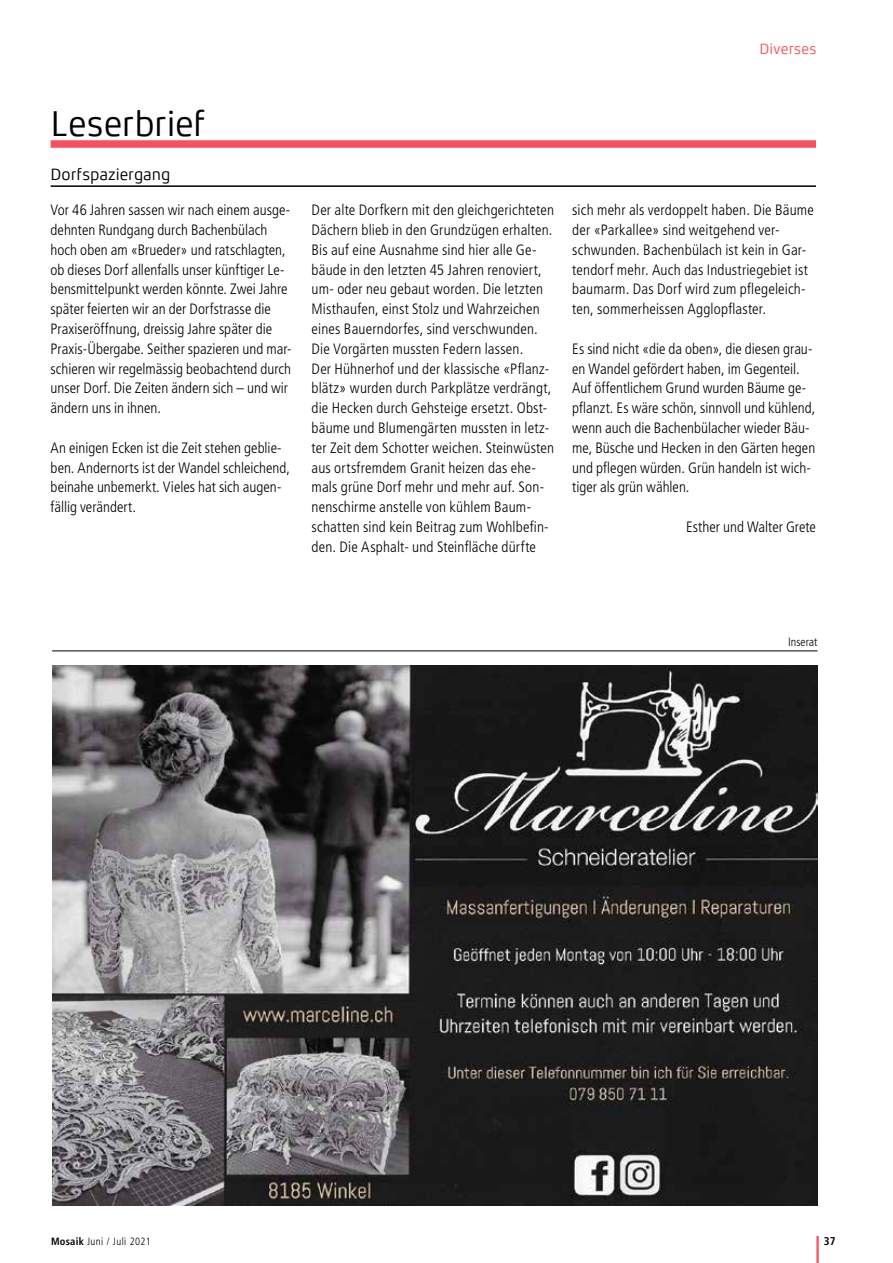
<style>
.page{position:relative;width:893px;height:1263px;background:#fff}
.page>*{position:absolute;margin:0;border:0;box-sizing:border-box;transform-origin:0 0}
.t1{font:36px "Xenois Sans Pro";letter-spacing:-.015em;color:#000}
.t2{font:16.5px "Xenois Sans Pro";letter-spacing:-.005em;color:#000}
.t3{font:300 condensed 15px/19.8px "Frutiger LT Std";letter-spacing:.005em;color:#000}
.t4{font:15px "Xenois Sans Pro";letter-spacing:.005em;color:#f7505e}
.t5{font:300 condensed 12px "Frutiger LT Std";color:#000}
.t6{font:700 condensed 11.25px "Frutiger LT Std";color:#000}
.t7{font:300 condensed 10.5px "Frutiger LT Std";letter-spacing:.04em;color:#000}
.s1{font-weight:700}
</style>
<div class="page">
<hr style="left:816px;top:1236px;width:3px;height:27px;background:#f7505e">
<img style="left:52px;top:665px;width:765px;height:540px">
<hr style="left:52px;top:650px;width:765px;height:1px;background:#000">
<div style="left:51px;top:140px;width:765px;height:8px;background:#f7505e"></div>
<hr style="left:51px;top:185px;width:765px;height:2px;background:#000">
<p class="t4" style="left:759px;top:40px;width:58px">Diverses</p>
<h1 class="t1" style="left:51px;top:103px;width:157px">Leserbrief</h1>
<p class="t2" style="left:51px;top:165px;width:121px">Dorfspaziergang</p>
<p class="t3" style="left:51px;top:200px;width:242px">Vor 46 Jahren sassen wir nach einem ausge&shy;dehnten Rundgang durch Bachenbülach hoch oben am «Brueder» und ratschlagten, ob dieses Dorf allenfalls unser künftiger Le&shy;bensmittelpunkt werden könnte. Zwei Jahre später feierten wir an der Dorfstrasse die Praxiseröffnung, dreissig Jahre später die Praxis-Übergabe. Seither spazieren und mar&shy;schieren wir regelmässig beobachtend durch unser Dorf. Die Zeiten ändern sich – und wir ändern uns in ihnen.</p>
<p class="t3" style="left:51px;top:438px;width:241px">An einigen Ecken ist die Zeit stehen geblie&shy;ben. Andernorts ist der Wandel schleichend, beinahe unbemerkt. Vieles hat sich augen&shy;fällig verändert.</p>
<p class="t3" style="left:312px;top:200px;width:244px">Der alte Dorfkern mit den gleichgerichteten Dächern blieb in den Grundzügen erhalten.<br>Bis auf eine Ausnahme sind hier alle Ge&shy;bäude in den letzten 45 Jahren renoviert, um- oder neu gebaut worden. Die letzten Misthaufen, einst Stolz und Wahrzeichen eines Bauerndorfes, sind verschwunden.<br>Die Vorgärten mussten Federn lassen.<br>Der Hühnerhof und der klassische «Pflanz&shy;blätz» wurden durch Parkplätze verdrängt, die Hecken durch Gehsteige ersetzt. Obst&shy;bäume und Blumengärten mussten in letz&shy;ter Zeit dem Schotter weichen. Steinwüsten aus ortsfremdem Granit heizen das ehe&shy;mals grüne Dorf mehr und mehr auf. Son&shy;nenschirme anstelle von kühlem Baum&shy;schatten sind kein Beitrag zum Wohlbefin&shy;den. Die Asphalt- und Steinfläche dürfte</p>
<p class="t3" style="left:572px;top:200px;width:243px">sich mehr als verdoppelt haben. Die Bäume der «Parkallee» sind weitgehend ver&shy;schwunden. Bachenbülach ist kein in Gar&shy;tendorf mehr. Auch das Industriegebiet ist baumarm. Das Dorf wird zum pflegeleich&shy;ten, sommerheissen Agglopflaster.</p>
<p class="t3" style="left:572px;top:339px;width:245px">Es sind nicht «die da oben», die diesen grau&shy;en Wandel gefördert haben, im Gegenteil.<br>Auf öffentlichem Grund wurden Bäume ge&shy;pflanzt. Es wäre schön, sinnvoll und kühlend, wenn auch die Bachenbülacher wieder Bäu&shy;me, Büsche und Hecken in den Gärten hegen und pflegen würden. Grün handeln ist wich&shy;tiger als grün wählen.</p>
<p class="t3" style="left:686px;top:517px;width:131px">Esther und Walter Grete</p>
<p class="t5" style="left:788px;top:635px;width:31px">Inserat</p>
<p class="t7" style="left:51px;top:1235px;width:101px"><span class="s1">Mosaik</span> Juni / Juli 2021</p>
<p class="t6" style="left:824px;top:1234px;width:13px">37</p>
</div>
